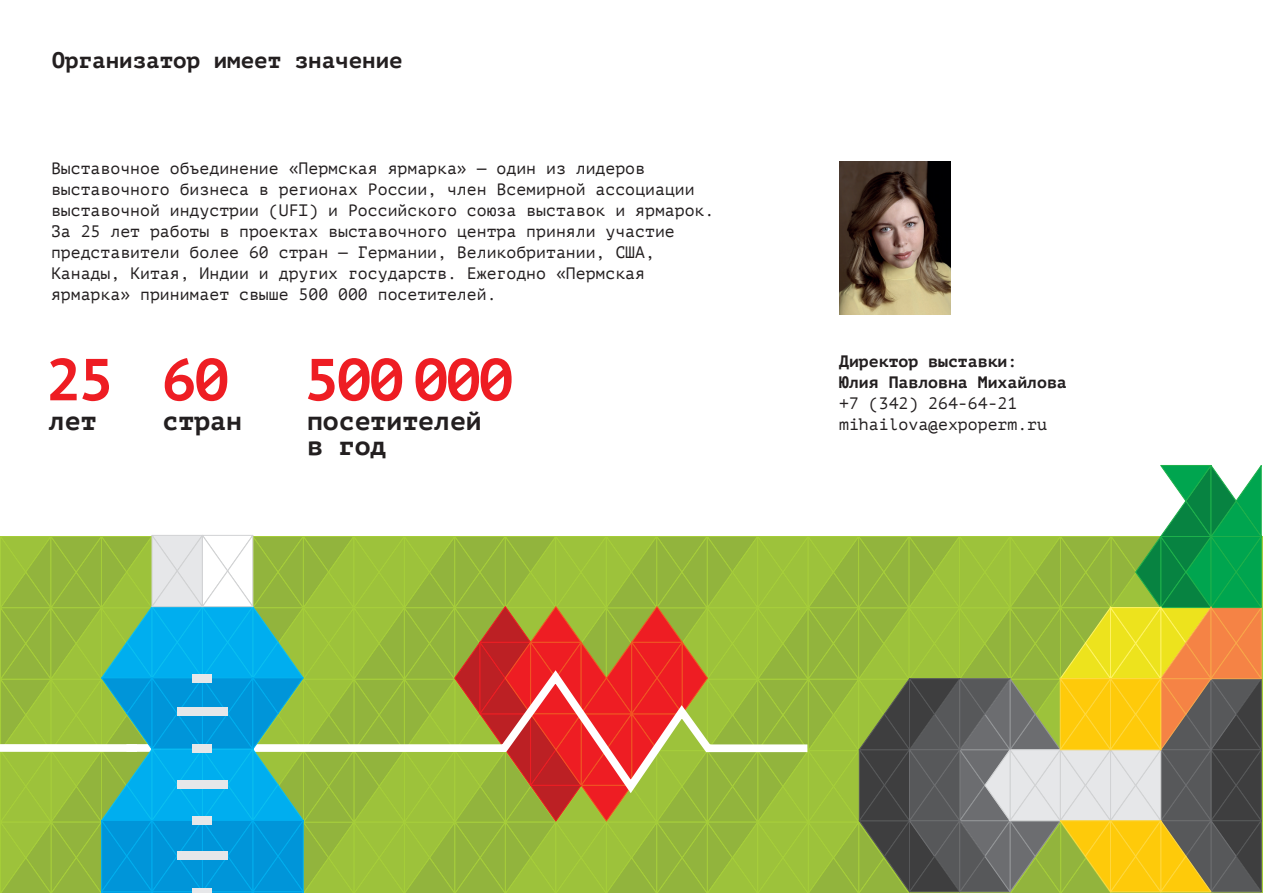
<style>
.page{position:relative;width:1263px;height:893px;background:#fff}
.page>*{position:absolute;margin:0;border:0;box-sizing:border-box;transform-origin:0 0}
.t1{font:700 59.1px "PT Mono";letter-spacing:-.05em;color:#ee1d23}
.t2{font:700 26.55px/24.6px "PT Mono";color:#231f20}
.t3{font:700 22.5px "PT Mono";color:#231f20}
.t4{font:16.5px/21px "PT Mono";color:#231f20}
.t5{font:700 16.5px/21px "PT Mono";color:#231f20}
</style>
<div class="page">
<svg style="left:0;top:465px;width:1263px;height:428px"></svg>
<div style="left:192px;top:745px;width:20px;height:8px;background:#e6e7e9"></div>
<div style="left:177px;top:780px;width:50px;height:9px;background:#e6e7e9"></div>
<div style="left:192px;top:816px;width:20px;height:8px;background:#e6e7e9"></div>
<div style="left:177px;top:851px;width:50px;height:8px;background:#e6e7e9"></div>
<div style="left:192px;top:888px;width:20px;height:5px;background:#e6e7e9"></div>
<div style="left:177px;top:708px;width:50px;height:8px;background:#e6e7e9"></div>
<div style="left:192px;top:674px;width:20px;height:8px;background:#e6e7e9"></div>
<img style="left:839px;top:162px;width:111px;height:153px">
<h3 class="t3" style="left:52px;top:47px;width:353px">Организатор имеет значение</h3>
<p class="t4" style="left:51px;top:158px;width:665px">Выставочное объединение «Пермская ярмарка» — один из лидеров выставочного бизнеса в регионах России, член Всемирной ассоциации выставочной индустрии (UFI) и Российского союза выставок и ярмарок.<br>За 25 лет работы в проектах выставочного центра приняли участие представители более 60 стран — Германии, Великобритании, США, Канады, Китая, Индии и других государств. Ежегодно «Пермская ярмарка» принимает свыше 500 000 посетителей.</p>
<h1 class="t1" style="left:46px;top:344px;width:185px">25 60</h1>
<h1 class="t1" style="left:304px;top:344px;width:211px">500 000</h1>
<h2 class="t2" style="left:49px;top:408px;width:49px">лет</h2>
<h2 class="t2" style="left:163px;top:408px;width:81px">стран</h2>
<h2 class="t2" style="left:307px;top:408px;width:176px">посетителей в год</h2>
<p class="t5" style="left:839px;top:351px;width:229px">Директор выставки:<br>Юлия Павловна Михайлова</p>
<p class="t4" style="left:839px;top:393px;width:209px">+7 (342) 264-64-21 mihailova@expoperm.ru</p>
</div>
